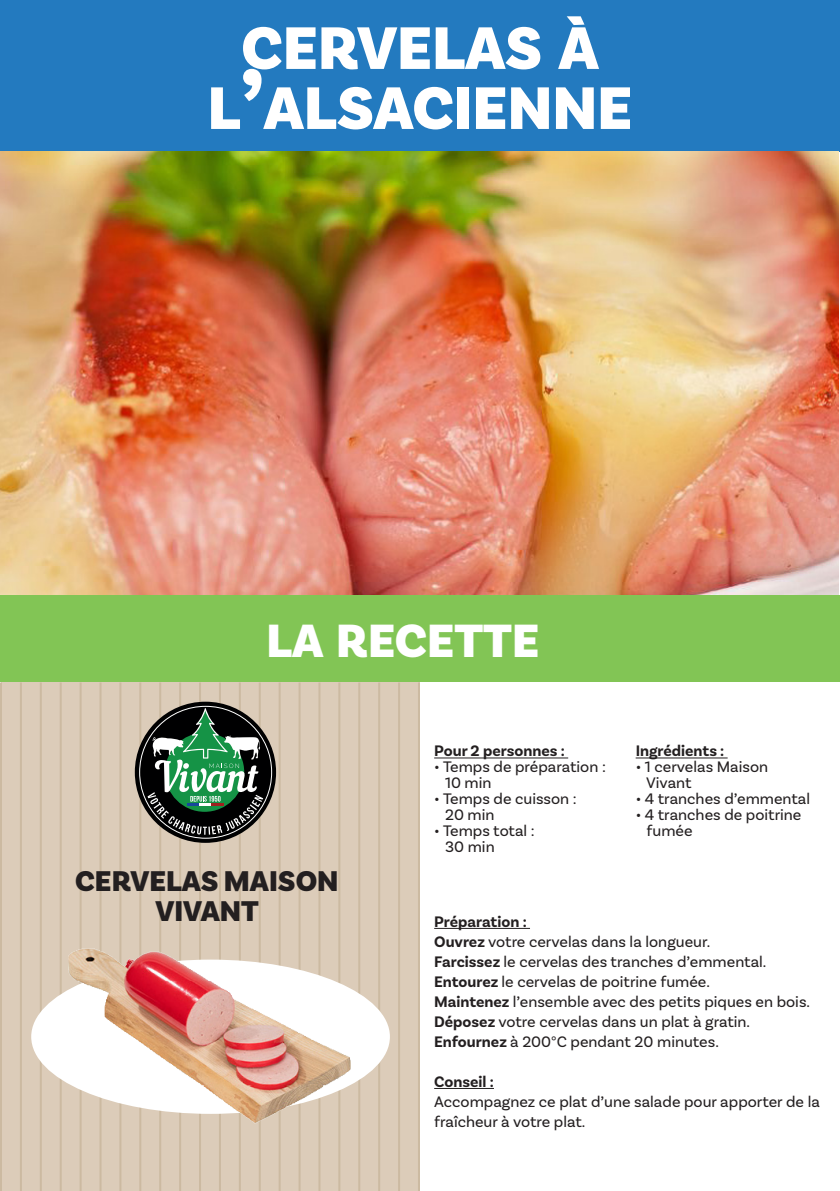
<style>
.page{position:relative;width:840px;height:1191px;background:#fff}
.page>*{position:absolute;margin:0;border:0;box-sizing:border-box;transform-origin:0 0}
.t1{font:900 63px/60px "Basic Sans";color:#fff;text-align:center}
.t2{font:900 49px "Basic Sans";color:#fff}
.t3{font:900 30px "Basic Sans";color:#231f20}
.t4{font:16px/20px "Basic Sans";color:#231f20}
.t5{font:700 16px "Basic Sans";color:#231f20}
.s1{font-size:90px}
.s2{font-weight:700}
</style>
<div class="page">
<div style="left:1px;top:682px;width:419px;height:509px;background:#dcccb9"></div>
<hr style="left:0;top:682px;width:2px;height:509px;background:#ccbaa1">
<hr style="left:418px;top:682px;width:2px;height:509px;background:#ccbaa1">
<hr style="left:20px;top:682px;width:2px;height:509px;background:#ccbaa1">
<hr style="left:40px;top:682px;width:2px;height:509px;background:#ccbaa1">
<hr style="left:60px;top:682px;width:2px;height:509px;background:#ccbaa1">
<hr style="left:80px;top:682px;width:2px;height:509px;background:#ccbaa1">
<hr style="left:99px;top:682px;width:2px;height:509px;background:#ccbaa1">
<hr style="left:119px;top:682px;width:2px;height:509px;background:#ccbaa1">
<hr style="left:139px;top:682px;width:2px;height:509px;background:#ccbaa1">
<hr style="left:159px;top:682px;width:2px;height:509px;background:#ccbaa1">
<hr style="left:179px;top:682px;width:2px;height:509px;background:#ccbaa1">
<hr style="left:199px;top:682px;width:2px;height:509px;background:#ccbaa1">
<hr style="left:219px;top:682px;width:2px;height:509px;background:#ccbaa1">
<hr style="left:239px;top:682px;width:2px;height:509px;background:#ccbaa1">
<hr style="left:258px;top:682px;width:2px;height:509px;background:#ccbaa1">
<hr style="left:278px;top:682px;width:2px;height:509px;background:#ccbaa1">
<hr style="left:298px;top:682px;width:2px;height:509px;background:#ccbaa1">
<hr style="left:318px;top:682px;width:2px;height:509px;background:#ccbaa1">
<hr style="left:338px;top:682px;width:2px;height:509px;background:#ccbaa1">
<hr style="left:358px;top:682px;width:2px;height:509px;background:#ccbaa1">
<hr style="left:378px;top:682px;width:2px;height:509px;background:#ccbaa1">
<hr style="left:398px;top:682px;width:2px;height:509px;background:#ccbaa1">
<div style="left:0;top:0;width:839px;height:152px;background:#237abf"></div>
<img style="left:0;top:152px;width:838px;height:443px">
<div style="left:0;top:595px;width:839px;height:87px;background:#82c555"></div>
<hr style="left:434px;top:757px;width:134px;height:1px;background:#231f20">
<hr style="left:434px;top:928px;width:95px;height:1px;background:#231f20">
<hr style="left:434px;top:1088px;width:59px;height:1px;background:#231f20">
<svg style="left:135px;top:701px;width:141px;height:142px;background:#212121"></svg>
<svg style="left:147px;top:708px;width:116px;height:126px;background:#4a6854"></svg>
<hr style="left:635px;top:757px;width:92px;height:1px;background:#231f20">
<div style="left:31px;top:959px;width:358px;height:154px;background:#fff;border-radius:50%"></div>
<img style="left:56px;top:927px;width:305px;height:205px">
<p class="t1" style="left:207px;top:20px;width:426px">CERVELAS À<br>L<span class="s1">’</span>ALSACIENNE</p>
<p class="t2" style="left:266px;top:610px;width:274px">LA RECETTE</p>
<p class="t5" style="left:434px;top:741px;width:132px">Pour 2 personnes :</p>
<p class="t4" style="left:434px;top:757px;width:173px">• Temps de préparation :</p>
<p class="t4" style="left:445px;top:773px;width:48px">10 min</p>
<p class="t4" style="left:434px;top:789px;width:144px">• Temps de cuisson :</p>
<p class="t4" style="left:445px;top:805px;width:51px">20 min</p>
<p class="t4" style="left:434px;top:821px;width:102px">• Temps total :</p>
<p class="t4" style="left:445px;top:837px;width:51px">30 min</p>
<p class="t5" style="left:635px;top:741px;width:90px">Ingrédients :</p>
<p class="t4" style="left:635px;top:757px;width:134px">• 1 cervelas Maison</p>
<p class="t4" style="left:645px;top:773px;width:47px">Vivant</p>
<p class="t4" style="left:635px;top:789px;width:176px">• 4 tranches d’emmental</p>
<p class="t4" style="left:635px;top:805px;width:167px">• 4 tranches de poitrine</p>
<p class="t4" style="left:646px;top:821px;width:47px">fumée</p>
<p class="t3" style="left:75px;top:862px;width:19px">CERVELAS</p>
<p class="t3" style="left:224px;top:862px;width:113px">MAISON</p>
<p class="t3" style="left:155px;top:892px;width:19px">VIVANT</p>
<p class="t5" style="left:434px;top:911px;width:94px">Préparation :</p>
<p class="t4" style="left:434px;top:931px;width:277px"><span class="s2">Ouvrez</span> votre cervelas dans la longueur.</p>
<p class="t4" style="left:434px;top:951px;width:333px"><span class="s2">Farcissez</span> le cervelas des tranches d’emmental.</p>
<p class="t4" style="left:434px;top:971px;width:277px"><span class="s2">Entourez</span> le cervelas de poitrine fumée.</p>
<p class="t4" style="left:434px;top:991px;width:377px"><span class="s2">Maintenez</span> l’ensemble avec des petits piques en bois.</p>
<p class="t4" style="left:434px;top:1011px;width:317px"><span class="s2">Déposez</span> votre cervelas dans un plat à gratin.</p>
<p class="t4" style="left:434px;top:1031px;width:286px"><span class="s2">Enfournez</span> à 200°C pendant 20 minutes.</p>
<p class="t5" style="left:434px;top:1071px;width:61px">Conseil :</p>
<p class="t4" style="left:434px;top:1091px;width:387px">Accompagnez ce plat d’une salade pour apporter de la fraîcheur à votre plat.</p>
</div>
